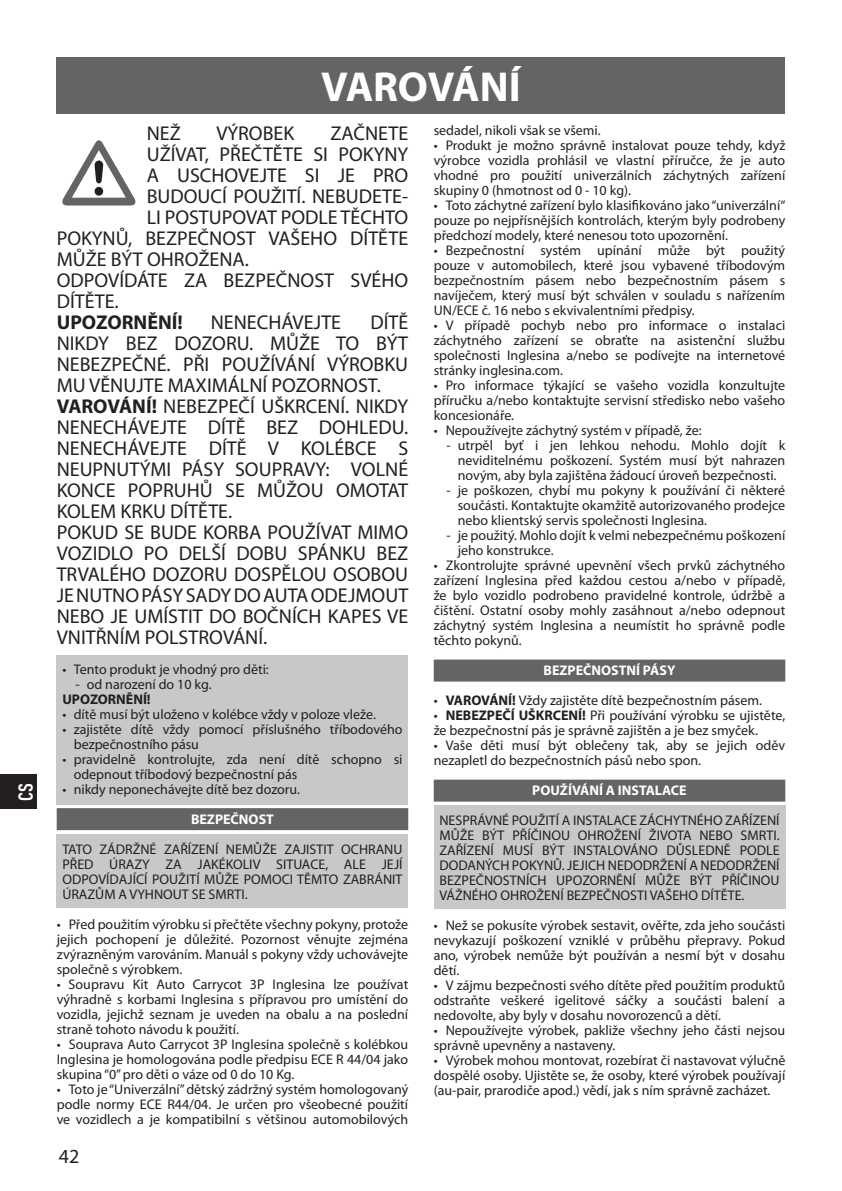
<style>
.page{position:relative;width:842px;height:1191px;background:#fff}
.page>*{position:absolute;margin:0;border:0;box-sizing:border-box;transform-origin:0 0}
.t1{font:700 42px "Myriad Pro";letter-spacing:-.005em;color:#fff}
.t2{font:20px/21px "Myriad Pro";color:#231f20}
.t3{font:700 20px "Myriad Pro";color:#231f20}
.t4{font:700 condensed 20px "DIN Pro";color:#fff}
.t5{font:14px/15px "Myriad Pro";color:#231f20;text-align:justify}
.t6{font:700 14px "Myriad Pro";color:#fff}
.t7{font:700 14px "Myriad Pro";color:#231f20}
.s1{font-weight:700}
</style>
<div class="page">
<div style="left:0;top:775px;width:37px;height:34px;background:#231f20"></div>
<div style="left:57px;top:655px;width:351px;height:149px;background:#c6c8ca"></div>
<div style="left:57px;top:833px;width:351px;height:74px;background:#c6c8ca"></div>
<div style="left:434px;top:805px;width:351px;height:104px;background:#c6c8ca"></div>
<div style="left:57px;top:808px;width:351px;height:22px;background:#636466"></div>
<div style="left:434px;top:659px;width:351px;height:22px;background:#636466"></div>
<div style="left:434px;top:779px;width:351px;height:22px;background:#636466"></div>
<svg style="left:62px;top:140px;width:73px;height:65px"></svg>
<div style="left:57px;top:57px;width:728px;height:56px;background:#636466"></div>
<h2 class="t4" style="left:14px;top:800px;width:19px;rotate:-90deg">CS</h2>
<h1 class="t1" style="left:321px;top:71px;width:201px">VAROVÁNÍ</h1>
<h2 class="t2" style="left:147px;top:124px;width:36px">NEŽ</h2>
<h2 class="t2" style="left:216px;top:124px;width:79px">VÝROBEK</h2>
<h2 class="t2" style="left:330px;top:124px;width:79px">ZAČNETE</h2>
<h2 class="t2" style="left:147px;top:145px;width:263px">UŽÍVAT, PŘEČTĚTE SI POKYNY</h2>
<h2 class="t2" style="left:147px;top:166px;width:263px">A USCHOVEJTE SI JE PRO</h2>
<h2 class="t2" style="left:147px;top:187px;width:263px">BUDOUCÍ POUŽITÍ. NEBUDETE-</h2>
<h2 class="t2" style="left:147px;top:208px;width:263px">LI POSTUPOVAT PODLE TĚCHTO</h2>
<h2 class="t2" style="left:57px;top:229px;width:353px">POKYNŮ, BEZPEČNOST VAŠEHO DÍTĚTE</h2>
<h2 class="t2" style="left:57px;top:250px;width:194px">MŮŽE BÝT OHROŽENA.</h2>
<h2 class="t2" style="left:57px;top:271px;width:353px">ODPOVÍDÁTE ZA BEZPEČNOST SVÉHO</h2>
<h2 class="t2" style="left:57px;top:292px;width:64px">DÍTĚTE.</h2>
<h2 class="t3" style="left:57px;top:314px;width:128px">UPOZORNĚNÍ!</h2>
<h2 class="t2" style="left:211px;top:313px;width:132px">NENECHÁVEJTE</h2>
<p class="t2" style="left:57px;top:313px;width:353px;text-indent:314px">DÍTĚ<br>NIKDY BEZ DOZORU. MŮŽE TO BÝT<br>NEBEZPEČNÉ. PŘI POUŽÍVÁNÍ VÝROBKU<br>MU VĚNUJTE MAXIMÁLNÍ POZORNOST.<br><span class="s1">VAROVÁNÍ!</span> NEBEZPEČÍ UŠKRCENÍ. NIKDY<br>NENECHÁVEJTE DÍTĚ BEZ DOHLEDU.<br>NENECHÁVEJTE DÍTĚ V KOLÉBCE S<br>NEUPNUTÝMI PÁSY SOUPRAVY: VOLNÉ<br>KONCE POPRUHŮ SE MŮŽOU OMOTAT<br>KOLEM KRKU DÍTĚTE.<br>POKUD SE BUDE KORBA POUŽÍVAT MIMO<br>VOZIDLO PO DELŠÍ DOBU SPÁNKU BEZ<br>TRVALÉHO DOZORU DOSPĚLOU OSOBOU<br>JE NUTNO PÁSY SADY DO AUTA ODEJMOUT<br>NEBO JE UMÍSTIT DO BOČNÍCH KAPES VE<br>VNITŘNÍM POLSTROVÁNÍ.</p>
<p class="t5" style="left:62px;top:662px;width:208px">• Tento produkt je vhodný pro děti:</p>
<p class="t5" style="left:75px;top:677px;width:138px">- od narození do 10 kg.</p>
<p class="t7" style="left:62px;top:694px;width:90px">UPOZORNĚNÍ!</p>
<p class="t5" style="left:62px;top:707px;width:315px">• dítě musí být uloženo v kolébce vždy v poloze vleže.</p>
<p class="t5" style="left:74px;top:722px;width:330px;text-indent:-11px">• zajistěte dítě vždy pomocí příslušného tříbodového bezpečnostního pásu</p>
<p class="t5" style="left:74px;top:752px;width:330px;text-indent:-11px">• pravidelně kontrolujte, zda není dítě schopno si odepnout tříbodový bezpečnostní pás</p>
<p class="t5" style="left:62px;top:782px;width:239px">• nikdy neponechávejte dítě bez dozoru.</p>
<p class="t6" style="left:191px;top:814px;width:84px">BEZPEČNOST</p>
<p class="t5" style="left:62px;top:842px;width:342px">TATO ZÁDRŽNÉ ZAŘÍZENÍ NEMŮŽE ZAJISTIT OCHRANU PŘED ÚRAZY ZA JAKÉKOLIV SITUACE, ALE JEJÍ ODPOVÍDAJÍCÍ POUŽITÍ MŮŽE POMOCI TĚMTO ZABRÁNIT ÚRAZŮM A VYHNOUT SE SMRTI.</p>
<p class="t5" style="left:57px;top:917px;width:353px">• Před použitím výrobku si přečtěte všechny pokyny, protože jejich pochopení je důležité. Pozornost věnujte zejména zvýrazněným varováním. Manuál s pokyny vždy uchovávejte společně s výrobkem.</p>
<p class="t5" style="left:57px;top:977px;width:353px">• Soupravu Kit Auto Carrycot 3P Inglesina lze používat výhradně s korbami Inglesina s přípravou pro umístění do vozidla, jejichž seznam je uveden na obalu a na poslední straně tohoto návodu k použití.</p>
<p class="t5" style="left:57px;top:1037px;width:353px">• Souprava Auto Carrycot 3P Inglesina společně s kolébkou Inglesina je homologována podle předpisu ECE R 44/04 jako skupina “0” pro děti o váze od 0 do 10 Kg.</p>
<p class="t5" style="left:57px;top:1082px;width:353px">• Toto je “Univerzální” dětský zádržný systém homologovaný podle normy ECE R44/04. Je určen pro všeobecné použití ve vozidlech a je kompatibilní s většinou automobilových</p>
<h2 class="t2" style="left:59px;top:1147px;width:22px">42</h2>
<p class="t5" style="left:434px;top:124px;width:169px">sedadel, nikoli však se všemi.</p>
<p class="t5" style="left:434px;top:139px;width:353px">• Produkt je možno správně instalovat pouze tehdy, když výrobce vozidla prohlásil ve vlastní příručce, že je auto vhodné pro použití univerzálních záchytných zařízení skupiny 0 (hmotnost od 0 - 10 kg).</p>
<p class="t5" style="left:434px;top:199px;width:353px">• Toto záchytné zařízení bylo klasifikováno jako “univerzální“ pouze po nejpřísnějších kontrolách, kterým byly podrobeny předchozí modely, které nenesou toto upozornění.</p>
<p class="t5" style="left:434px;top:244px;width:353px">• Bezpečnostní systém upínání může být použitý pouze v automobilech, které jsou vybavené tříbodovým bezpečnostním pásem nebo bezpečnostním pásem s navíječem, který musí být schválen v souladu s nařízením UN/ECE č. 16 nebo s ekvivalentními předpisy.</p>
<p class="t5" style="left:434px;top:319px;width:353px">• V případě pochyb nebo pro informace o instalaci záchytného zařízení se obraťte na asistenční službu společnosti Inglesina a/nebo se podívejte na internetové stránky inglesina.com.</p>
<p class="t5" style="left:434px;top:379px;width:353px">• Pro informace týkající se vašeho vozidla konzultujte příručku a/nebo kontaktujte servisní středisko nebo vašeho koncesionáře.</p>
<p class="t5" style="left:434px;top:424px;width:269px">• Nepoužívejte záchytný systém v případě, že:</p>
<p class="t5" style="left:458px;top:439px;width:329px;text-indent:-11px">- utrpěl byť i jen lehkou nehodu. Mohlo dojít k neviditelnému poškození. Systém musí být nahrazen novým, aby byla zajištěna žádoucí úroveň bezpečnosti.</p>
<p class="t5" style="left:458px;top:484px;width:329px;text-indent:-11px">- je poškozen, chybí mu pokyny k používání či některé součásti. Kontaktujte okamžitě autorizovaného prodejce nebo klientský servis společnosti Inglesina.</p>
<p class="t5" style="left:458px;top:529px;width:329px;text-indent:-11px">- je použitý. Mohlo dojít k velmi nebezpečnému poškození jeho konstrukce.</p>
<p class="t5" style="left:434px;top:559px;width:353px">• Zkontrolujte správné upevnění všech prvků záchytného zařízení Inglesina před každou cestou a/nebo v případě, že bylo vozidlo podrobeno pravidelné kontrole, údržbě a čištění. Ostatní osoby mohly zasáhnout a/nebo odepnout záchytný systém Inglesina a neumístit ho správně podle těchto pokynů.</p>
<p class="t6" style="left:544px;top:665px;width:133px">BEZPEČNOSTNÍ PÁSY</p>
<p class="t5" style="left:434px;top:694px;width:330px">• <span class="s1">VAROVÁNÍ!</span> Vždy zajistěte dítě bezpečnostním pásem.</p>
<p class="t5" style="left:434px;top:709px;width:353px">• <span class="s1">NEBEZPEČÍ UŠKRCENÍ!</span> Při používání výrobku se ujistěte, že bezpečnostní pás je správně zajištěn a je bez smyček.</p>
<p class="t5" style="left:434px;top:739px;width:353px">• Vaše děti musí být oblečeny tak, aby se jejich oděv nezapletl do bezpečnostních pásů nebo spon.</p>
<p class="t6" style="left:532px;top:785px;width:156px">POUŽÍVÁNÍ A INSTALACE</p>
<p class="t5" style="left:439px;top:814px;width:342px">NESPRÁVNÉ POUŽITÍ A INSTALACE ZÁCHYTNÉHO ZAŘÍZENÍ MŮŽE BÝT PŘÍČINOU OHROŽENÍ ŽIVOTA NEBO SMRTI.<br>ZAŘÍZENÍ MUSÍ BÝT INSTALOVÁNO DŮSLEDNĚ PODLE DODANÝCH POKYNŮ. JEJICH NEDODRŽENÍ A NEDODRŽENÍ BEZPEČNOSTNÍCH UPOZORNĚNÍ MŮŽE BÝT PŘÍČINOU VÁŽNÉHO OHROŽENÍ BEZPEČNOSTI VAŠEHO DÍTĚTE.</p>
<p class="t5" style="left:434px;top:919px;width:353px">• Než se pokusíte výrobek sestavit, ověřte, zda jeho součásti nevykazují poškození vzniklé v průběhu přepravy. Pokud ano, výrobek nemůže být používán a nesmí být v dosahu dětí.</p>
<p class="t5" style="left:434px;top:979px;width:353px">• V zájmu bezpečnosti svého dítěte před použitím produktů odstraňte veškeré igelitové sáčky a součásti balení a nedovolte, aby byly v dosahu novorozenců a dětí.</p>
<p class="t5" style="left:434px;top:1024px;width:353px">• Nepoužívejte výrobek, pakliže všechny jeho části nejsou správně upevněny a nastaveny.</p>
<p class="t5" style="left:434px;top:1054px;width:353px">• Výrobek mohou montovat, rozebírat či nastavovat výlučně dospělé osoby. Ujistěte se, že osoby, které výrobek používají (au-pair, prarodiče apod.) vědí, jak s ním správně zacházet.</p>
</div>
